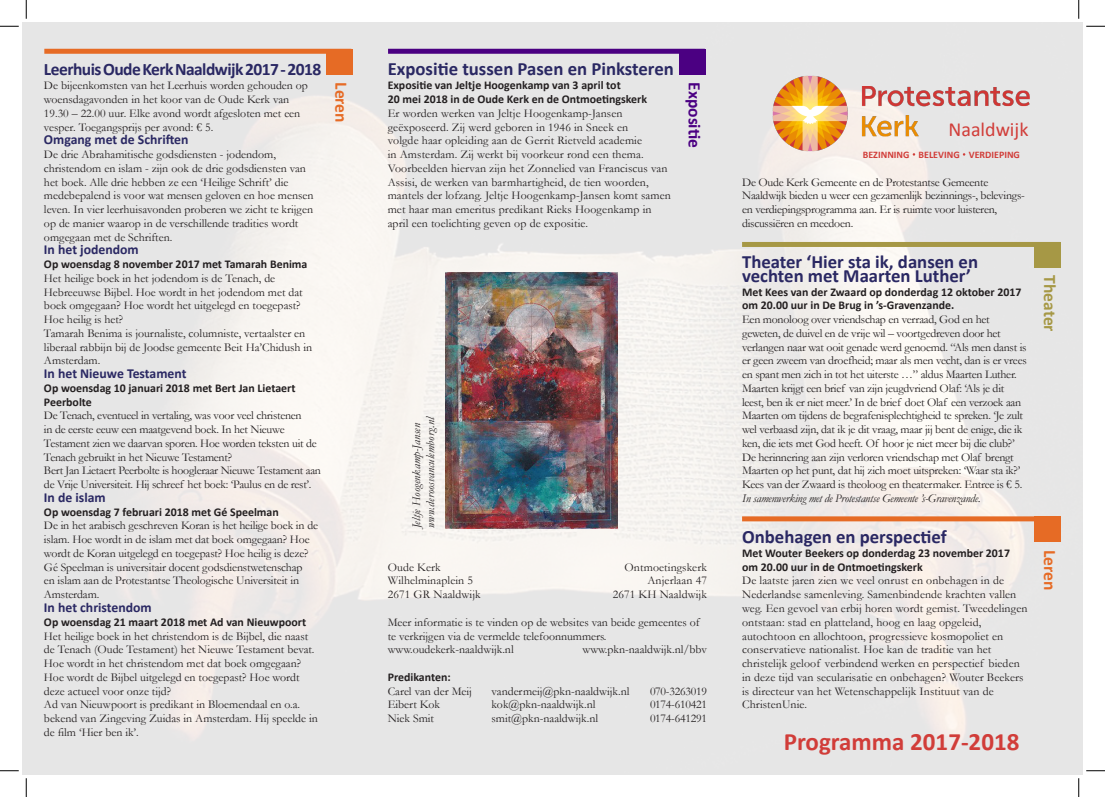
<style>
.page{position:relative;width:1105px;height:797px;background:#fff}
.page>*{position:absolute;margin:0;border:0;box-sizing:border-box;transform-origin:0 0}
.t1{font:700 25px "Calibri";color:#d13d39}
.t2{font:20px "Calibri";color:#d13d39}
.t3{font:700 18.75px/13.8px "Calibri";color:#2a2863}
.t4{font:700 17.5px "Calibri";letter-spacing:-.03em;color:#2a2863}
.t5{font:700 17.5px "Calibri";color:#e66b25}
.t6{font:700 17.5px "Calibri";color:#4b0082}
.t7{font:700 17.5px "Calibri";color:#a69845}
.t8{font:700 13.75px "Calibri";color:#2a2863}
.t9{font:11.88px/13.8px "Garamond";color:#231f20}
.t10{font:11.88px/13.8px "Garamond";letter-spacing:-.02em;color:#231f20}
.t11{font:700 11.88px/13.8px "Calibri";color:#231f20}
.t12{font:italic 11.88px "Garamond";letter-spacing:-.02em;color:#231f20}
.t13{font:700 10px "Calibri";color:#d13d39}
.s1{font-family:"Baskerville"}
</style>
<div class="page">
<img style="left:23px;top:23px;width:1059px;height:751px">
<div style="left:44px;top:49px;width:307px;height:5px;background:#e66b25"></div>
<div style="left:326px;top:49px;width:26px;height:25px;background:#e66b25"></div>
<div style="left:742px;top:242px;width:318px;height:5px;background:#a69845"></div>
<div style="left:1035px;top:242px;width:26px;height:25px;background:#a69845"></div>
<div style="left:742px;top:516px;width:318px;height:5px;background:#e66b25"></div>
<div style="left:1035px;top:516px;width:26px;height:26px;background:#e66b25"></div>
<div style="left:388px;top:49px;width:317px;height:5px;background:#4b0082"></div>
<div style="left:679px;top:49px;width:27px;height:25px;background:#4b0082"></div>
<img style="left:445px;top:272px;width:172px;height:256px">
<img style="left:758px;top:62px;width:287px;height:103px">
<svg style="left:0;top:25px;width:19px;height:2px"></svg>
<svg style="left:1086px;top:25px;width:19px;height:2px"></svg>
<svg style="left:0;top:770px;width:19px;height:1px"></svg>
<svg style="left:1086px;top:770px;width:19px;height:1px"></svg>
<svg style="left:25px;top:0;width:2px;height:19px"></svg>
<svg style="left:25px;top:778px;width:2px;height:19px"></svg>
<svg style="left:1078px;top:0;width:1px;height:19px"></svg>
<svg style="left:1078px;top:778px;width:1px;height:19px"></svg>
<p class="t4" style="left:44px;top:59px;width:279px">Leerhuis Oude Kerk Naaldwijk 2017 - 2018</p>
<p class="t9" style="left:44px;top:78px;width:266px">De bijeenkomsten van het Leerhuis worden gehouden op woensdagavonden in het koor van de Oude Kerk van</p>
<p class="t9" style="left:44px;top:106px;width:258px">19.30 – 22.00 uur. Elke avond wordt afgesloten met een vesper. Toegangsprijs per avond: <span class="s1">€</span> 5.</p>
<p class="t8" style="left:44px;top:131px;width:146px">Omgang met de Schriften</p>
<p class="t9" style="left:44px;top:147px;width:271px">De drie Abrahamitische godsdiensten - jodendom, christendom en islam - zijn ook de drie godsdiensten van het boek. Alle drie hebben ze een ‘Heilige Schrift’ die medebepalend is voor wat mensen geloven en hoe mensen leven. In vier leerhuisavonden proberen we zicht te krijgen op de manier waarop in de verschillende tradities wordt omgegaan met de Schriften.</p>
<p class="t8" style="left:44px;top:241px;width:96px">In het jodendom</p>
<p class="t11" style="left:44px;top:257px;width:265px">Op woensdag 8 november 2017 met Tamarah Benima</p>
<p class="t9" style="left:44px;top:271px;width:260px">Het heilige boek in het jodendom is de Tenach, de Hebreeuwse Bijbel. Hoe wordt in het jodendom met dat boek omgegaan? Hoe wordt het uitgelegd en toegepast?<br>Hoe heilig is het?</p>
<p class="t9" style="left:44px;top:326px;width:270px">Tamarah Benima is journaliste, columniste, vertaalster en liberaal rabbijn bij de Joodse gemeente Beit Ha’Chidush in<br>Amsterdam.</p>
<p class="t8" style="left:44px;top:365px;width:144px">In het Nieuwe Testament</p>
<p class="t11" style="left:44px;top:380px;width:253px">Op woensdag 10 januari 2018 met Bert Jan Lietaert<br>Peerbolte</p>
<p class="t10" style="left:44px;top:408px;width:274px">De Tenach, eventueel in vertaling, was voor veel christenen<br>in de eerste eeuw een maatgevend boek. In het Nieuwe Testament zien we daarvan sporen. Hoe worden teksten uit de Tenach gebruikt in het Nieuwe Testament?</p>
<p class="t10" style="left:44px;top:463px;width:279px">Bert Jan Lietaert Peerbolte is hoogleraar Nieuwe Testament aan de Vrije Universiteit. Hij schreef het boek: ‘Paulus en de rest’.</p>
<p class="t8" style="left:44px;top:489px;width:63px">In de islam</p>
<p class="t11" style="left:44px;top:504px;width:236px">Op woensdag 7 februari 2018 met Gé Speelman</p>
<p class="t9" style="left:44px;top:518px;width:276px">De in het arabisch geschreven Koran is het heilige boek in de islam. Hoe wordt in de islam met dat boek omgegaan? Hoe wordt de Koran uitgelegd en toegepast? Hoe heilig is deze?</p>
<p class="t9" style="left:44px;top:560px;width:260px">Gé Speelman is universitair docent godsdienstwetenschap en islam aan de Protestantse Theologische Universiteit in<br>Amsterdam.</p>
<p class="t8" style="left:44px;top:599px;width:109px">In het christendom</p>
<p class="t11" style="left:44px;top:614px;width:264px">Op woensdag 21 maart 2018 met Ad van Nieuwpoort</p>
<p class="t9" style="left:44px;top:628px;width:272px">Het heilige boek in het christendom is de Bijbel, die naast de Tenach (Oude Testament) het Nieuwe Testament bevat.<br>Hoe wordt in het christendom met dat boek omgegaan?<br>Hoe wordt de Bijbel uitgelegd en toegepast? Hoe wordt deze actueel voor onze tijd?</p>
<p class="t9" style="left:44px;top:697px;width:275px">Ad van Nieuwpoort is predikant in Bloemendaal en o.a. bekend van Zingeving Zuidas in Amsterdam. Hij speelde in de film ‘Hier ben ik’.</p>
<p class="t5" style="left:352px;top:82px;width:42px;rotate:90deg">Leren</p>
<p class="t3" style="left:388px;top:61px;width:288px">Expositie tussen Pasen en Pinksteren</p>
<p class="t11" style="left:388px;top:78px;width:235px">Expositie van Jeltje Hoogenkamp van 3 april tot</p>
<p class="t11" style="left:388px;top:92px;width:261px">20 mei 2018 in de Oude Kerk en de Ontmoetingskerk</p>
<p class="t9" style="left:388px;top:106px;width:285px">Er worden werken van Jeltje Hoogenkamp-Jansen geëxposeerd. Zij werd geboren in 1946 in Sneek en<br>volgde haar opleiding aan de Gerrit Rietveld academie<br>in Amsterdam. Zij werkt bij voorkeur rond een thema.<br>Voorbeelden hiervan zijn het Zonnelied van Franciscus van Assisi, de werken van barmhartigheid, de tien woorden, mantels der lofzang. Jeltje Hoogenkamp-Jansen komt samen met haar man emeritus predikant Rieks Hoogenkamp in april een toelichting geven op de expositie.</p>
<p class="t6" style="left:705px;top:82px;width:67px;rotate:90deg">Expositie</p>
<p class="t12" style="left:408px;top:528px;width:107px;rotate:-90deg">Jeltje Hoogenkamp-Jansen</p>
<p class="t12" style="left:422px;top:528px;width:114px;rotate:-90deg">www.deroosvanculemborg.nl</p>
<p class="t9" style="left:388px;top:560px;width:54px">Oude Kerk</p>
<p class="t9" style="left:625px;top:560px;width:84px">Ontmoetingskerk</p>
<p class="t9" style="left:388px;top:573px;width:87px">Wilhelminaplein 5</p>
<p class="t9" style="left:647px;top:573px;width:61px">Anjerlaan 47</p>
<p class="t9" style="left:388px;top:587px;width:95px">2671 GR Naaldwijk</p>
<p class="t9" style="left:613px;top:587px;width:96px">2671 KH Naaldwijk</p>
<p class="t9" style="left:388px;top:615px;width:313px">Meer informatie is te vinden op de websites van beide gemeentes of te verkrijgen via de vermelde telefoonnummers.</p>
<p class="t9" style="left:388px;top:642px;width:128px">www.oudekerk-naaldwijk.nl</p>
<p class="t9" style="left:582px;top:642px;width:126px">www.pkn-naaldwijk.nl/bbv</p>
<p class="t11" style="left:388px;top:669px;width:64px">Predikanten:</p>
<p class="t9" style="left:388px;top:683px;width:86px">Carel van der Meij</p>
<p class="t9" style="left:388px;top:697px;width:54px">Eibert Kok</p>
<p class="t9" style="left:388px;top:711px;width:48px">Niek Smit</p>
<p class="t9" style="left:491px;top:683px;width:140px">vandermeij@pkn-naaldwijk.nl</p>
<p class="t9" style="left:491px;top:697px;width:105px">kok@pkn-naaldwijk.nl</p>
<p class="t9" style="left:491px;top:711px;width:108px">smit@pkn-naaldwijk.nl</p>
<p class="t10" style="left:650px;top:683px;width:59px">070-3263019</p>
<p class="t10" style="left:650px;top:697px;width:59px">0174-610421</p>
<p class="t10" style="left:650px;top:711px;width:59px">0174-641291</p>
<h2 class="t2" style="left:948px;top:117px;width:81px">Naaldwijk</h2>
<p class="t13" style="left:863px;top:148px;width:159px">BEZINNING BELEVING VERDIEPING</p>
<p class="t10" style="left:742px;top:175px;width:284px">De Oude Kerk Gemeente en de Protestantse Gemeente Naaldwijk bieden u weer een gezamenlijk bezinnings-, belevings&shy;en verdiepingsprogramma aan. Er is ruimte voor luisteren, discussiëren en meedoen.</p>
<p class="t3" style="left:742px;top:254px;width:237px">Theater ‘Hier sta ik, dansen en vechten met Maarten Luther’</p>
<p class="t11" style="left:742px;top:284px;width:281px">Met Kees van der Zwaard op donderdag 12 oktober 2017</p>
<p class="t11" style="left:742px;top:298px;width:214px">om 20.00 uur in De Brug in ’s-Gravenzande.</p>
<p class="t10" style="left:742px;top:312px;width:286px">Een monoloog over vriendschap en verraad, God en het geweten, de duivel en de vrije wil – voortgedreven door het verlangen naar wat ooit genade werd genoemd. “Als men danst is er geen zweem van droefheid; maar als men vecht, dan is er vrees en spant men zich in tot het uiterste …” aldus Maarten Luther.<br>Maarten krijgt een brief van zijn jeugdvriend Olaf: ‘Als je dit leest, ben ik er niet meer.’ In de brief doet Olaf een verzoek aan Maarten om tijdens de begrafenisplechtigheid te spreken. ‘Je zult wel verbaasd zijn, dat ik je dit vraag, maar jij bent de enige, die ik ken, die iets met God heeft. Of hoor je niet meer bij die club?’ De herinnering aan zijn verloren vriendschap met Olaf brengt Maarten op het punt, dat hij zich moet uitspreken: ‘Waar sta ik?’</p>
<p class="t10" style="left:742px;top:477px;width:282px">Kees van der Zwaard is theoloog en theatermaker. Entree is <span class="s1">€</span> 5.</p>
<p class="t12" style="left:742px;top:490px;width:240px">In samenwerking met de Protestantse Gemeente ’s-Gravenzande.</p>
<p class="t3" style="left:742px;top:529px;width:206px">Onbehagen en perspectief</p>
<p class="t11" style="left:742px;top:545px;width:269px">Met Wouter Beekers op donderdag 23 november 2017</p>
<p class="t11" style="left:742px;top:559px;width:182px">om 20.00 uur in de Ontmoetingskerk</p>
<p class="t9" style="left:742px;top:573px;width:287px">De laatste jaren zien we veel onrust en onbehagen in de Nederlandse samenleving. Samenbindende krachten vallen weg. Een gevoel van erbij horen wordt gemist. Tweedelingen ontstaan: stad en platteland, hoog en laag opgeleid, autochtoon en allochtoon, progressieve kosmopoliet en conservatieve nationalist. Hoe kan de traditie van het christelijk geloof verbindend werken en perspectief bieden in deze tijd van secularisatie en onbehagen? Wouter Beekers is directeur van het Wetenschappelijk Instituut van de ChristenUnie.</p>
<p class="t1" style="left:784px;top:725px;width:237px">Programma 2017-2018</p>
<p class="t7" style="left:1061px;top:275px;width:58px;rotate:90deg">Theater</p>
<p class="t5" style="left:1061px;top:549px;width:42px;rotate:90deg">Leren</p>
</div>
